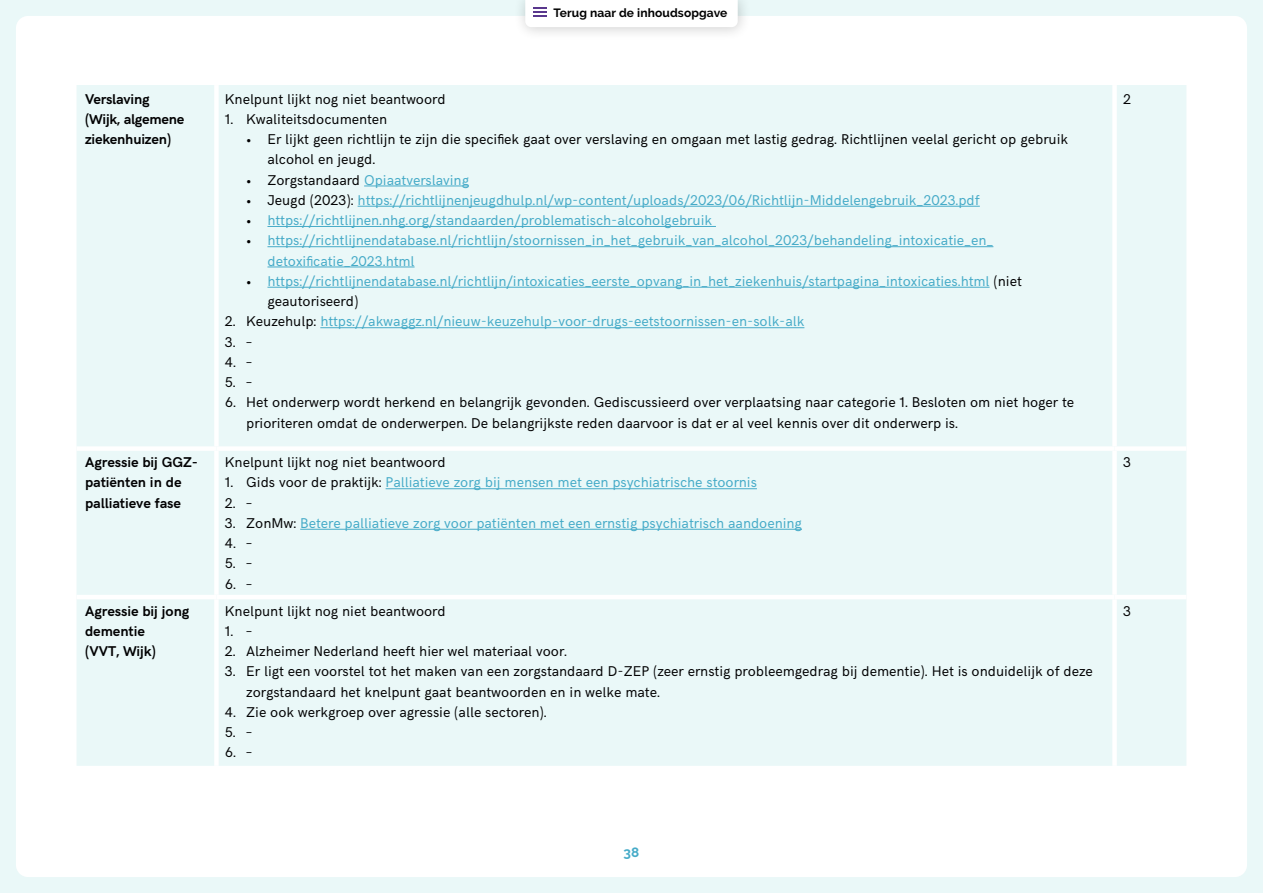
<style>
.page{position:relative;width:1263px;height:893px;background:#eaf8f8}
.page>*{position:absolute;margin:0;border:0;box-sizing:border-box;transform-origin:0 0}
.t1{font:14.25px/20.2px "HK Grotesk";color:#020203}
.t2{font:14.25px/20.2px "HK Grotesk";color:#46abc8}
.t3{font:700 14.25px/20.2px "HK Grotesk";color:#020203}
.t4{font:700 13.5px "Raleway";color:#46abc8}
.t5{font:700 12px "Raleway";letter-spacing:.01em;color:#000}
.s1{color:#020203}
.s2{color:#000}
</style>
<div class="page">
<div style="left:16px;top:16px;width:1231px;height:861px;background:#fff;border-radius:12px"></div>
<div style="left:513px;top:0;width:239px;height:40px;background:#000;opacity:.2"></div>
<div style="left:525px;top:0;width:213px;height:27px;background:#fff"></div>
<div style="left:77px;top:85px;width:1109px;height:681px;background:#eaf8f8"></div>
<div style="left:214px;top:85px;width:5px;height:361px;background:#fff"></div>
<div style="left:1112px;top:85px;width:5px;height:361px;background:#fff"></div>
<div style="left:77px;top:446px;width:139px;height:5px;background:#fff"></div>
<div style="left:216px;top:446px;width:898px;height:5px;background:#fff"></div>
<div style="left:214px;top:451px;width:5px;height:144px;background:#fff"></div>
<div style="left:1114px;top:446px;width:72px;height:5px;background:#fff"></div>
<div style="left:1112px;top:451px;width:5px;height:144px;background:#fff"></div>
<div style="left:214px;top:599px;width:5px;height:167px;background:#fff"></div>
<div style="left:1112px;top:599px;width:5px;height:167px;background:#fff"></div>
<hr style="left:77px;top:595px;width:139px;height:4px;background:#fff">
<hr style="left:216px;top:595px;width:898px;height:4px;background:#fff">
<hr style="left:1114px;top:595px;width:72px;height:4px;background:#fff">
<hr style="left:364px;top:186px;width:105px;height:1px;background:#46abc8">
<hr style="left:358px;top:206px;width:622px;height:1px;background:#46abc8">
<hr style="left:267px;top:226px;width:449px;height:1px;background:#46abc8">
<hr style="left:267px;top:246px;width:726px;height:1px;background:#46abc8">
<hr style="left:267px;top:267px;width:148px;height:1px;background:#46abc8">
<hr style="left:267px;top:287px;width:722px;height:1px;background:#46abc8">
<hr style="left:320px;top:327px;width:484px;height:1px;background:#46abc8">
<hr style="left:386px;top:488px;width:371px;height:1px;background:#46abc8">
<hr style="left:300px;top:529px;width:502px;height:1px;background:#46abc8">
<p class="t5" style="left:554px;top:6px;width:175px">Terug naar de inhoudsopgave</p>
<p class="t3" style="left:85px;top:87px;width:101px">Verslaving (Wijk, algemene ziekenhuizen)</p>
<p class="t1" style="left:225px;top:87px;width:222px">Knelpunt lijkt nog niet beantwoord</p>
<p class="t1" style="left:225px;top:108px;width:164px">1. Kwaliteitsdocumenten</p>
<p class="t1" style="left:267px;top:128px;width:802px;text-indent:-21px">• Er lijkt geen richtlijn te zijn die specifiek gaat over verslaving en omgaan met lastig gedrag. Richtlijnen veelal gericht op gebruik alcohol en jeugd.</p>
<p class="t2" style="left:246px;top:168px;width:224px"><span class="s1">• Zorgstandaard</span> Opiaatverslaving</p>
<p class="t2" style="left:246px;top:189px;width:735px"><span class="s1">• Jeugd (2023):</span> https://richtlijnenjeugdhulp.nl/wp-content/uploads/2023/06/Richtlijn-Middelengebruik_2023.pdf</p>
<p class="t2" style="left:246px;top:209px;width:467px"><span class="s2">•</span> https://richtlijnen.nhg.org/standaarden/problematisch-alcoholgebruik</p>
<p class="t2" style="left:267px;top:229px;width:727px;text-indent:-21px"><span class="s2">•</span> https://richtlijnendatabase.nl/richtlijn/stoornissen_in_het_gebruik_van_alcohol_2023/behandeling_intoxicatie_en_ detoxificatie_2023.html</p>
<p class="t2" style="left:267px;top:270px;width:756px;text-indent:-21px"><span class="s2">•</span> https://richtlijnendatabase.nl/richtlijn/intoxicaties_eerste_opvang_in_het_ziekenhuis/startpagina_intoxicaties.html <span class="s1">(niet geautoriseerd)</span></p>
<p class="t2" style="left:225px;top:310px;width:581px"><span class="s1">2. Keuzehulp:</span> https://akwaggz.nl/nieuw-keuzehulp-voor-drugs-eetstoornissen-en-solk-alk</p>
<p class="t1" style="left:225px;top:330px;width:29px">3. –</p>
<p class="t1" style="left:225px;top:351px;width:29px">4. –</p>
<p class="t1" style="left:225px;top:371px;width:29px">5. –</p>
<p class="t1" style="left:246px;top:391px;width:829px;text-indent:-21px">6. Het onderwerp wordt herkend en belangrijk gevonden. Gediscussieerd over verplaatsing naar categorie 1. Besloten om niet hoger te prioriteren omdat de onderwerpen. De belangrijkste reden daarvoor is dat er al veel kennis over dit onderwerp is.</p>
<p class="t3" style="left:85px;top:451px;width:115px">Agressie bij GGZ&shy;patiënten in de palliatieve fase</p>
<p class="t1" style="left:225px;top:451px;width:222px">Knelpunt lijkt nog niet beantwoord</p>
<p class="t2" style="left:225px;top:471px;width:533px"><span class="s1">1. Gids voor de praktijk:</span> Palliatieve zorg bij mensen met een psychiatrische stoornis</p>
<p class="t1" style="left:225px;top:491px;width:29px">2. –</p>
<p class="t2" style="left:225px;top:512px;width:578px"><span class="s1">3. ZonMw:</span> Betere palliatieve zorg voor patiënten met een ernstig psychiatrisch aandoening</p>
<p class="t1" style="left:225px;top:532px;width:29px">4. –</p>
<p class="t1" style="left:225px;top:552px;width:29px">5. –</p>
<p class="t1" style="left:225px;top:572px;width:29px">6. –</p>
<p class="t3" style="left:85px;top:599px;width:106px">Agressie bij jong dementie<br>(VVT, Wijk)</p>
<p class="t1" style="left:225px;top:599px;width:222px">Knelpunt lijkt nog niet beantwoord</p>
<p class="t1" style="left:225px;top:620px;width:29px">1. –</p>
<p class="t1" style="left:225px;top:640px;width:344px">2. Alzheimer Nederland heeft hier wel materiaal voor.</p>
<p class="t1" style="left:246px;top:660px;width:848px;text-indent:-21px">3. Er ligt een voorstel tot het maken van een zorgstandaard D-ZEP (zeer ernstig probleemgedrag bij dementie). Het is onduidelijk of deze zorgstandaard het knelpunt gaat beantwoorden en in welke mate.</p>
<p class="t1" style="left:225px;top:701px;width:323px">4. Zie ook werkgroep over agressie (alle sectoren).</p>
<p class="t1" style="left:225px;top:721px;width:29px">5. –</p>
<p class="t1" style="left:225px;top:741px;width:29px">6. –</p>
<p class="t1" style="left:1123px;top:87px;width:9px">2</p>
<p class="t1" style="left:1123px;top:451px;width:9px">3</p>
<p class="t1" style="left:1123px;top:599px;width:9px">3</p>
<p class="t4" style="left:624px;top:844px;width:17px">38</p>
</div>
